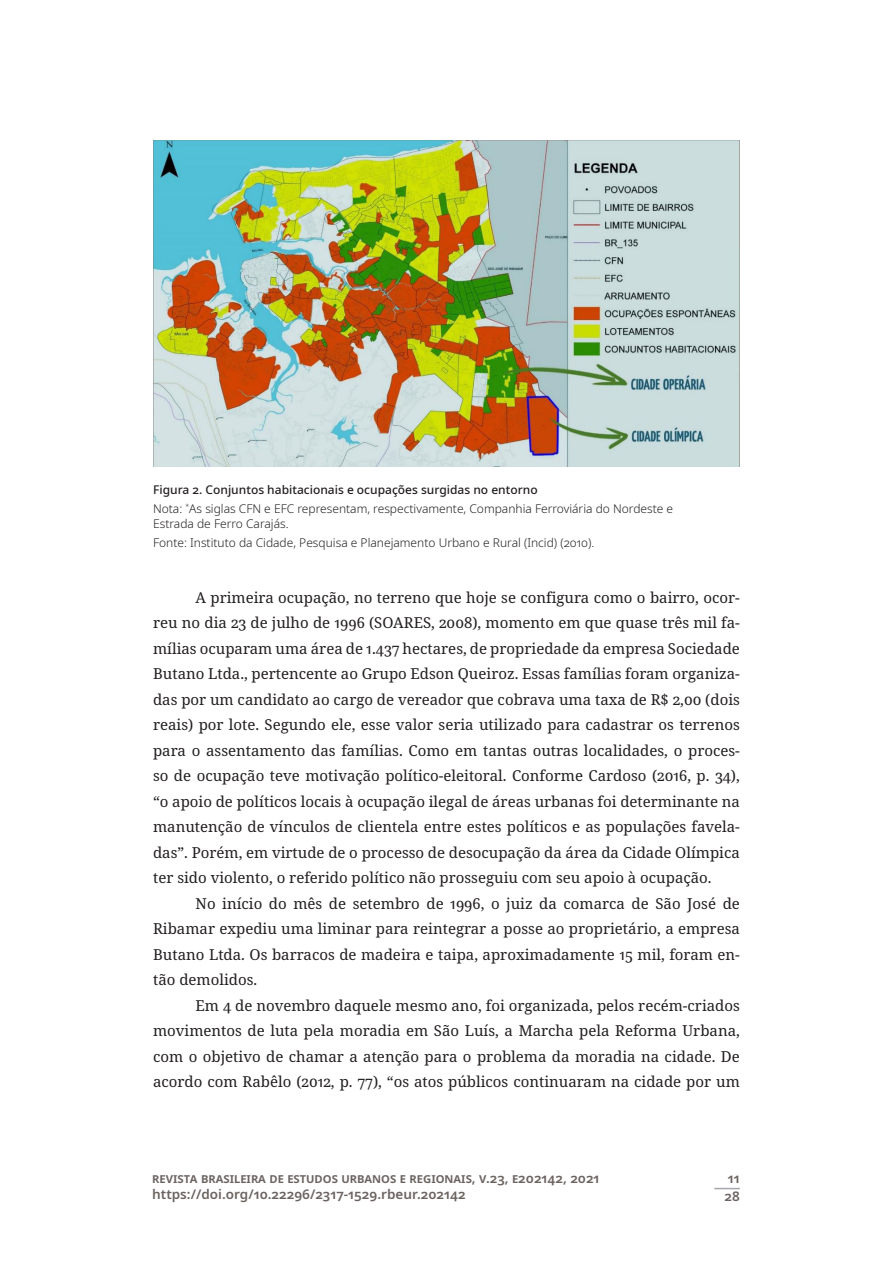
<style>
.page{position:relative;width:893px;height:1263px;background:#fff}
.page>*{position:absolute;margin:0;border:0;box-sizing:border-box;transform-origin:0 0}
.texto_nor_dep{font:15px/25.5px "Noto Serif";color:#231f20;text-align:justify}
.texto_nor{font:15px/25.5px "Noto Serif";color:#231f20;text-align:justify}
.t1{font:600 13.5px/16.5px "Noto Sans";color:#6b6360}
.legenda_esq2{font:300 12px/15px "Noto Sans";color:#231f20}
.titulo_tab_fig{font:500 12px "Noto Sans";color:#231f20}
</style>
<div class="page">
<svg style="left:714px;top:1188px;width:26px;height:1px"></svg>
<img style="left:153px;top:140px;width:587px;height:327px">
<p class="titulo_tab_fig" style="left:153px;top:481px;width:386px">Figura 2. Conjuntos habitacionais e ocupações surgidas no entorno</p>
<p class="legenda_esq2" style="left:153px;top:502px;width:522px">Nota: <sup>*</sup>As siglas CFN e EFC representam, respectivamente, Companhia Ferroviária do Nordeste e<br>Estrada de Ferro Carajás.</p>
<p class="legenda_esq2" style="left:153px;top:536px;width:443px">Fonte: Instituto da Cidade, Pesquisa e Planejamento Urbano e Rural (Incid) (2010).</p>
<p class="texto_nor_dep" style="left:153px;top:585px;width:588px;text-indent:43px">A primeira ocupação, no terreno que hoje se configura como o bairro, ocor&shy;reu no dia 23 de julho de 1996 (SOARES, 2008), momento em que quase três mil fa&shy;mílias ocuparam uma área de 1.437 hectares, de propriedade da empresa Sociedade Butano Ltda., pertencente ao Grupo Edson Queiroz. Essas famílias foram organiza&shy;das por um candidato ao cargo de vereador que cobrava uma taxa de R$ 2,00 (dois reais) por lote. Segundo ele, esse valor seria utilizado para cadastrar os terrenos para o assentamento das famílias. Como em tantas outras localidades, o proces&shy;so de ocupação teve motivação político-eleitoral. Conforme Cardoso (2016, p. 34), “o apoio de políticos locais à ocupação ilegal de áreas urbanas foi determinante na manutenção de vínculos de clientela entre estes políticos e as populações favela&shy;das”. Porém, em virtude de o processo de desocupação da área da Cidade Olímpica ter sido violento, o referido político não prosseguiu com seu apoio à ocupação.</p>
<p class="texto_nor" style="left:153px;top:891px;width:588px;text-indent:43px">No início do mês de setembro de 1996, o juiz da comarca de São José de Ribamar expediu uma liminar para reintegrar a posse ao proprietário, a empresa Butano Ltda. Os barracos de madeira e taipa, aproximadamente 15 mil, foram en&shy;tão demolidos.</p>
<p class="texto_nor" style="left:153px;top:993px;width:588px;text-indent:43px">Em 4 de novembro daquele mesmo ano, foi organizada, pelos recém-criados movimentos de luta pela moradia em São Luís, a Marcha pela Reforma Urbana, com o objetivo de chamar a atenção para o problema da moradia na cidade. De acordo com Rabêlo (2012, p. 77), “os atos públicos continuaram na cidade por um</p>
<p class="t1" style="left:152px;top:1170px;width:449px">REVISTA BRASILEIRA DE ESTUDOS URBANOS E REGIONAIS, V.23, E202142, 2021<br>HTTPS://DOI.ORG/10.22296/2317-1529.RBEUR.202142</p>
<p class="t1" style="left:725px;top:1169px;width:17px;line-height:18.6px">11<br>28</p>
</div>
